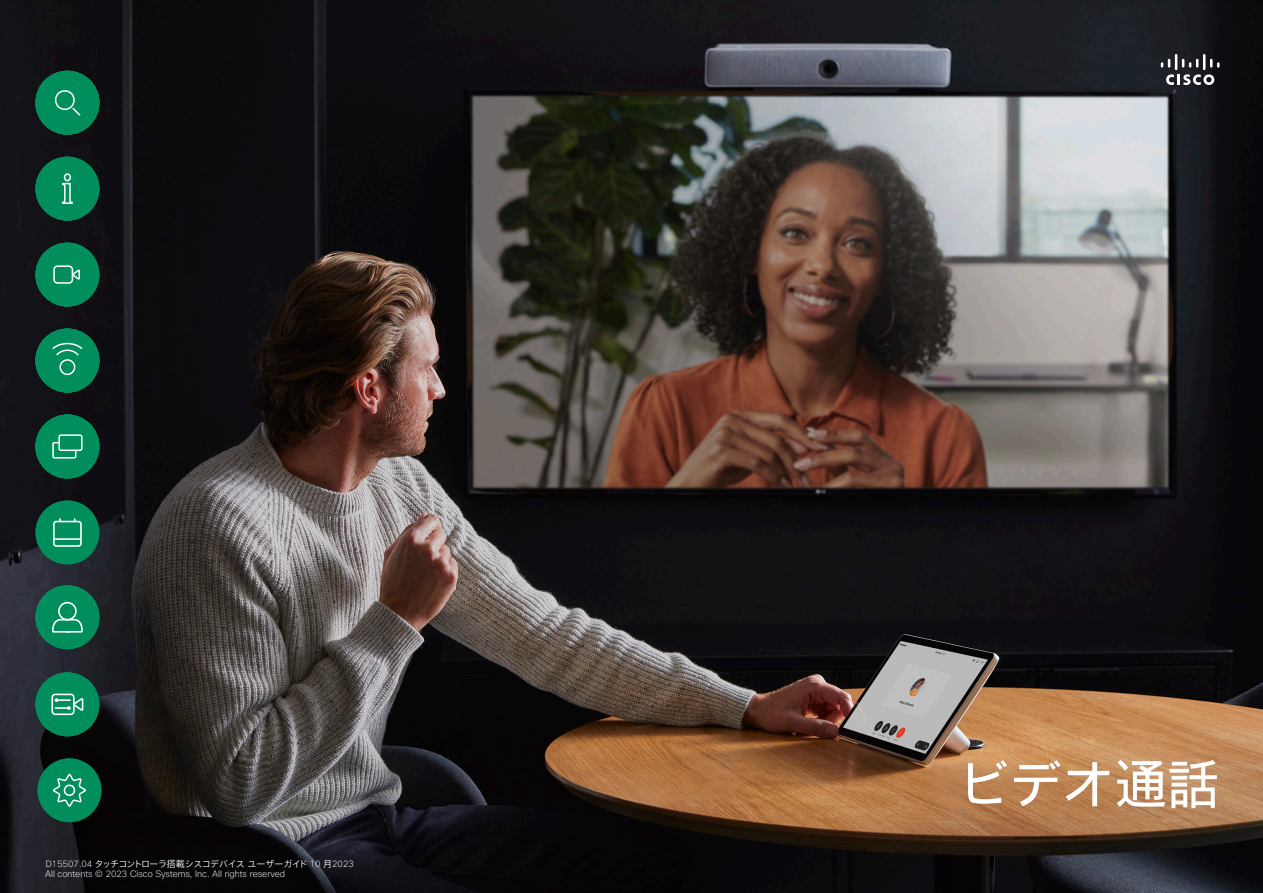
<style>
.page{position:relative;width:1263px;height:893px;background:#fff}
.page>*{position:absolute;margin:0;border:0;box-sizing:border-box;transform-origin:0 0}
.ChapterTitleNew{font:52.5px "Cisco Sans JPN";color:#fff}
.t1{font:200 9px "Cisco Sans";color:#fff}
.t2{font:9px "Cisco Sans JPN Light";letter-spacing:-.04em;color:#fff}
.s1{font-family:"Cisco Sans";font-weight:200}
</style>
<div class="page">
<img style="left:0;top:0;width:1263px;height:893px">
<svg style="left:1161px;top:54px;width:58px;height:31px"></svg>
<div style="left:36px;top:71px;width:63px;height:64px;background:#008f5c;border-radius:50%"></div>
<svg style="left:54px;top:90px;width:27px;height:26px"></svg>
<div style="left:36px;top:157px;width:63px;height:64px;background:#008f5c;border-radius:50%"></div>
<svg style="left:62px;top:173px;width:11px;height:31px"></svg>
<div style="left:36px;top:243px;width:63px;height:63px;background:#008f5c;border-radius:50%"></div>
<div style="left:53px;top:265px;width:20px;height:19px;border:2px solid #fff;border-radius:3px"></div>
<svg style="left:72px;top:270px;width:8px;height:11px"></svg>
<div style="left:36px;top:329px;width:63px;height:63px;background:#008f5c;border-radius:50%"></div>
<div style="left:59px;top:359px;width:16px;height:16px;border:2px solid #fff;border-radius:50%"></div>
<svg style="left:52px;top:342px;width:31px;height:18px"></svg>
<div style="left:36px;top:415px;width:63px;height:63px;background:#008f5c;border-radius:50%"></div>
<svg style="left:52px;top:441px;width:27px;height:18px"></svg>
<div style="left:58px;top:434px;width:25px;height:17px;border:2px solid #fff;border-radius:2px"></div>
<div style="left:36px;top:672px;width:63px;height:64px;background:#008f5c;border-radius:50%"></div>
<div style="left:51px;top:694px;width:24px;height:21px;border:2px solid #fff;border-radius:3px"></div>
<svg style="left:55px;top:698px;width:29px;height:14px"></svg>
<div style="left:38px;top:758px;width:63px;height:64px;background:#008f5c;border-radius:50%"></div>
<svg style="left:53px;top:773px;width:33px;height:34px"></svg>
<div style="left:36px;top:585px;width:63px;height:64px;background:#008f5c;border-radius:50%"></div>
<div style="left:58px;top:602px;width:19px;height:18px;border:2px solid #fff;border-radius:50%"></div>
<svg style="left:52px;top:617px;width:31px;height:16px"></svg>
<div style="left:36px;top:501px;width:63px;height:63px;background:#008f5c;border-radius:50%"></div>
<div style="left:53px;top:521px;width:29px;height:26px;border:2px solid #fff;border-radius:2px"></div>
<hr style="left:54px;top:538px;width:27px;height:2px;background:#fff">
<p class="t2" style="left:46px;top:858px;width:309px"><span class="s1">D15507.04</span> タッチコントローラ搭載シスコデバイス ユーザーガイド <span class="s1">10</span> 月<span class="s1">2023</span></p>
<p class="t1" style="left:45px;top:868px;width:241px">All contents © 2023 Cisco Systems, Inc. All rights reserved</p>
<p class="ChapterTitleNew" style="left:957px;top:747px;width:264px">ビデオ通話</p>
</div>
